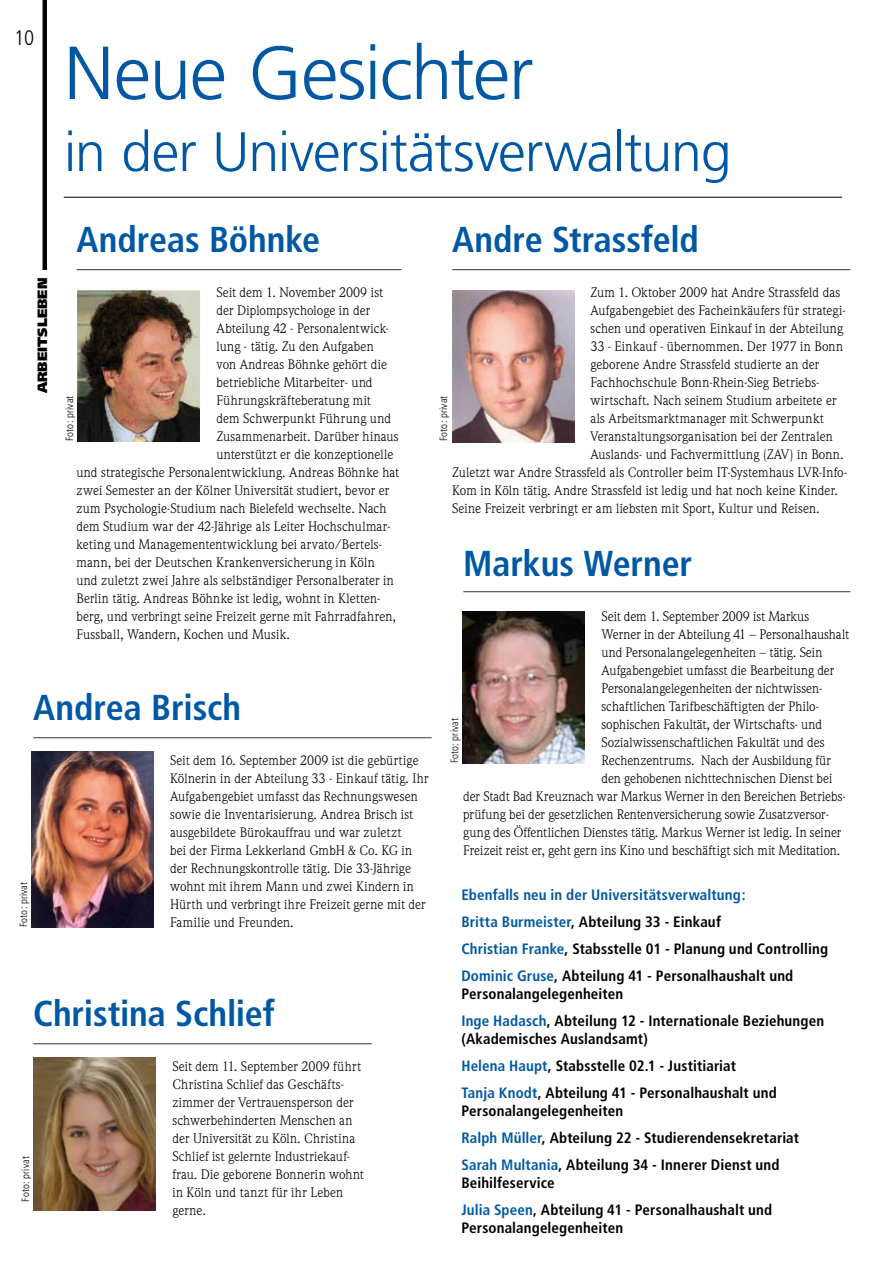
<style>
.page{position:relative;width:893px;height:1263px;background:#fff}
.page>*{position:absolute;margin:0;border:0;box-sizing:border-box;transform-origin:0 0}
.t1{font:300 75px "Frutiger";letter-spacing:-.02em;color:#0058a4}
.t2{font:300 55.5px "Frutiger";letter-spacing:-.02em;color:#0058a4}
.t3{font:700 condensed 36px "Frutiger";letter-spacing:-.005em;color:#0058a4}
.t4{font:300 condensed 21px "Frutiger";color:#000}
.t5{font:700 condensed 15px/27px "Frutiger";letter-spacing:.01em;color:#000}
.t6{font:13.5px/18px "Weidemann";letter-spacing:.005em;color:#000}
.t7{font:900 13.5px "Frutiger";color:#000}
.t8{font:300 condensed 10.5px "Frutiger";letter-spacing:.015em;color:#000}
.s1{color:#0058a4}
</style>
<div class="page">
<hr style="left:43px;top:0;width:4px;height:270px;background:#000">
<hr style="left:64px;top:197px;width:778px;height:1px;background:#000">
<hr style="left:77px;top:269px;width:325px;height:1px;background:#333">
<hr style="left:33px;top:737px;width:399px;height:1px;background:#333">
<hr style="left:33px;top:1043px;width:339px;height:1px;background:#333">
<hr style="left:463px;top:591px;width:387px;height:1px;background:#333">
<img style="left:463px;top:611px;width:121px;height:152px">
<hr style="left:452px;top:269px;width:398px;height:1px;background:#333">
<img style="left:452px;top:290px;width:122px;height:152px">
<img style="left:34px;top:1058px;width:121px;height:153px">
<img style="left:78px;top:288px;width:121px;height:153px">
<img style="left:31px;top:752px;width:122px;height:175px">
<h3 class="t4" style="left:14px;top:26px;width:22px">10</h3>
<h1 class="t1" style="left:64px;top:31px;width:471px">Neue Gesichter</h1>
<h2 class="t2" style="left:64px;top:120px;width:669px">in der Universitätsverwaltung</h2>
<h3 class="t3" style="left:452px;top:218px;width:248px">Andre Strassfeld</h3>
<p class="t6" style="left:590px;top:283px;width:251px">Zum 1. Oktober 2009 hat Andre Strassfeld das</p>
<p class="t6" style="left:590px;top:301px;width:257px">Aufgabengebiet des Facheinkäufers für strategi-</p>
<p class="t6" style="left:590px;top:319px;width:254px">schen und operativen Einkauf in der Abteilung</p>
<p class="t6" style="left:590px;top:337px;width:254px">33 - Einkauf - übernommen. Der 1977 in Bonn</p>
<p class="t6" style="left:590px;top:355px;width:230px">geborene Andre Strassfeld studierte an der</p>
<p class="t6" style="left:590px;top:373px;width:231px">Fachhochschule Bonn-Rhein-Sieg Betriebs-</p>
<p class="t6" style="left:590px;top:391px;width:248px">wirtschaft. Nach seinem Studium arbeitete er</p>
<p class="t6" style="left:590px;top:409px;width:235px">als Arbeitsmarktmanager mit Schwerpunkt</p>
<p class="t6" style="left:590px;top:427px;width:244px">Veranstaltungsorganisation bei der Zentralen</p>
<p class="t6" style="left:590px;top:445px;width:255px">Auslands- und Fachvermittlung (ZAV) in Bonn.</p>
<p class="t6" style="left:452px;top:463px;width:397px">Zuletzt war Andre Strassfeld als Controller beim IT-Systemhaus LVR-Info-</p>
<p class="t6" style="left:452px;top:481px;width:387px">Kom in Köln tätig. Andre Strassfeld ist ledig und hat noch keine Kinder.</p>
<p class="t6" style="left:452px;top:499px;width:369px">Seine Freizeit verbringt er am liebsten mit Sport, Kultur und Reisen.</p>
<h3 class="t3" style="left:76px;top:218px;width:245px">Andreas Böhnke</h3>
<p class="t6" style="left:217px;top:283px;width:168px">Seit dem 1. November 2009 ist</p>
<p class="t6" style="left:217px;top:301px;width:155px">der Diplompsychologe in der</p>
<p class="t6" style="left:217px;top:319px;width:174px">Abteilung 42 - Personalentwick-</p>
<p class="t6" style="left:217px;top:337px;width:159px">lung - tätig. Zu den Aufgaben</p>
<p class="t6" style="left:217px;top:355px;width:172px">von Andreas Böhnke gehört die</p>
<p class="t6" style="left:217px;top:373px;width:158px">betriebliche Mitarbeiter- und</p>
<p class="t6" style="left:217px;top:391px;width:156px">Führungskräfteberatung mit</p>
<p class="t6" style="left:217px;top:409px;width:176px">dem Schwerpunkt Führung und</p>
<p class="t6" style="left:217px;top:427px;width:184px">Zusammenarbeit. Darüber hinaus</p>
<p class="t6" style="left:217px;top:445px;width:178px">unterstützt er die konzeptionelle</p>
<p class="t6" style="left:76px;top:463px;width:324px">und strategische Personalentwicklung. Andreas Böhnke hat</p>
<p class="t6" style="left:76px;top:481px;width:314px">zwei Semester an der Kölner Universität studiert, bevor er</p>
<p class="t6" style="left:76px;top:499px;width:311px">zum Psychologie-Studium nach Bielefeld wechselte. Nach</p>
<p class="t6" style="left:76px;top:517px;width:316px">dem Studium war der 42-Jährige als Leiter Hochschulmar-</p>
<p class="t6" style="left:76px;top:535px;width:307px">keting und Managemententwicklung bei arvato/Bertels-</p>
<p class="t6" style="left:76px;top:553px;width:300px">mann, bei der Deutschen Krankenversicherung in Köln</p>
<p class="t6" style="left:76px;top:571px;width:319px">und zuletzt zwei Jahre als selbständiger Personalberater in</p>
<p class="t6" style="left:76px;top:589px;width:305px">Berlin tätig. Andreas Böhnke ist ledig, wohnt in Kletten-</p>
<p class="t6" style="left:76px;top:607px;width:321px">berg, und verbringt seine Freizeit gerne mit Fahrradfahren,</p>
<p class="t6" style="left:76px;top:625px;width:215px">Fussball, Wandern, Kochen und Musik.</p>
<p class="t7" style="left:34px;top:393px;width:117px;rotate:-90deg">arbeitsleben</p>
<p class="t8" style="left:64px;top:441px;width:47px;rotate:-90deg">Foto: privat</p>
<p class="t8" style="left:437px;top:441px;width:47px;rotate:-90deg">Foto: privat</p>
<h3 class="t3" style="left:463px;top:542px;width:231px">Markus Werner</h3>
<p class="t6" style="left:601px;top:607px;width:209px">Seit dem 1. September 2009 ist Markus</p>
<p class="t6" style="left:601px;top:625px;width:249px">Werner in der Abteilung 41 – Personalhaushalt</p>
<p class="t6" style="left:601px;top:643px;width:222px">und Personalangelegenheiten – tätig. Sein</p>
<p class="t6" style="left:601px;top:661px;width:234px">Aufgabengebiet umfasst die Bearbeitung der</p>
<p class="t6" style="left:601px;top:679px;width:222px">Personalangelegenheiten der nichtwissen-</p>
<p class="t6" style="left:601px;top:697px;width:219px">schaftlichen Tarifbeschäftigten der Philo-</p>
<p class="t6" style="left:601px;top:715px;width:222px">sophischen Fakultät, der Wirtschafts- und</p>
<p class="t6" style="left:601px;top:733px;width:225px">Sozialwissenschaftlichen Fakultät und des</p>
<p class="t6" style="left:601px;top:751px;width:231px">Rechenzentrums. Nach der Ausbildung für</p>
<p class="t6" style="left:601px;top:769px;width:232px">den gehobenen nichttechnischen Dienst bei</p>
<p class="t6" style="left:463px;top:787px;width:384px">der Stadt Bad Kreuznach war Markus Werner in den Bereichen Betriebs-</p>
<p class="t6" style="left:463px;top:805px;width:367px">prüfung bei der gesetzlichen Rentenversicherung sowie Zusatzversor-</p>
<p class="t6" style="left:463px;top:823px;width:380px">gung des Öffentlichen Dienstes tätig. Markus Werner ist ledig. In seiner</p>
<p class="t6" style="left:463px;top:841px;width:378px">Freizeit reist er, geht gern ins Kino und beschäftigt sich mit Meditation.</p>
<h3 class="t3" style="left:33px;top:686px;width:209px">Andrea Brisch</h3>
<p class="t6" style="left:170px;top:751px;width:260px">Seit dem 16. September 2009 ist die gebürtige Kölnerin in der Abteilung 33 - Einkauf tätig. Ihr Aufgabengebiet umfasst das Rechnungswesen sowie die Inventarisierung. Andrea Brisch ist ausgebildete Bürokauffrau und war zuletzt<br>bei der Firma Lekkerland GmbH &amp; Co. KG in der Rechnungskontrolle tätig. Die 33-Jährige wohnt mit ihrem Mann und zwei Kindern in Hürth und verbringt ihre Freizeit gerne mit der Familie und Freunden.</p>
<p class="t8" style="left:449px;top:763px;width:47px;rotate:-90deg">Foto: privat</p>
<p class="t8" style="left:17px;top:927px;width:47px;rotate:-90deg">Foto: privat</p>
<p class="t5" style="left:461px;top:881px;width:368px"><span class="s1">Ebenfalls neu in der Universitätsverwaltung:<br>Britta Burmeister</span>, Abteilung 33 - Einkauf<br><span class="s1">Christian Franke</span>, Stabsstelle 01 - Planung und Controlling <span class="s1">Dominic Gruse</span>, Abteilung 41 - Personalhaushalt und</p>
<p class="t5" style="left:461px;top:980px;width:364px">Personalangelegenheiten<br><span class="s1">Inge Hadasch</span>, Abteilung 12 - Internationale Beziehungen</p>
<p class="t5" style="left:461px;top:1025px;width:317px">(Akademisches Auslandsamt)<br><span class="s1">Helena Haupt</span>, Stabsstelle 02.1 - Justitiariat<br><span class="s1">Tanja Knodt</span>, Abteilung 41 - Personalhaushalt und</p>
<p class="t5" style="left:461px;top:1097px;width:339px">Personalangelegenheiten<br><span class="s1">Ralph Müller</span>, Abteilung 22 - Studierendensekretariat<br><span class="s1">Sarah Multania</span>, Abteilung 34 - Innerer Dienst und</p>
<p class="t5" style="left:461px;top:1169px;width:312px">Beihilfeservice<br><span class="s1">Julia Speen</span>, Abteilung 41 - Personalhaushalt und</p>
<p class="t5" style="left:461px;top:1214px;width:163px">Personalangelegenheiten</p>
<h3 class="t3" style="left:33px;top:992px;width:243px">Christina Schlief</h3>
<p class="t6" style="left:172px;top:1057px;width:193px">Seit dem 11. September 2009 führt<br>Christina Schlief das Geschäfts&shy;zimmer der Vertrauensperson der schwerbehinderten Menschen an der Universität zu Köln. Christina<br>Schlief ist gelernte Industriekauf&shy;frau. Die geborene Bonnerin wohnt in Köln und tanzt für ihr Leben gerne.</p>
<p class="t8" style="left:20px;top:1202px;width:47px;rotate:-90deg">Foto: privat</p>
</div>
